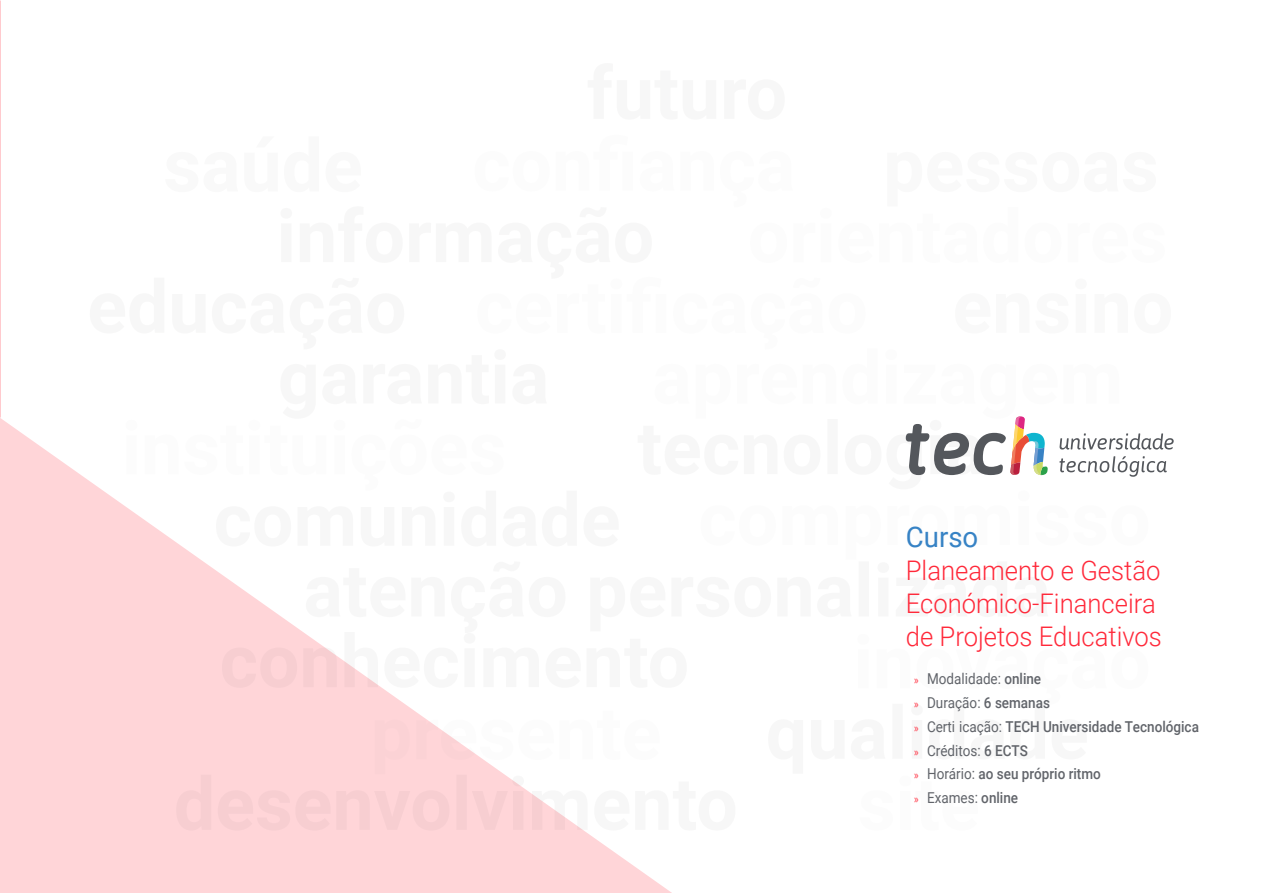
<style>
.page{position:relative;width:1263px;height:893px;background:#fff}
.page>*{position:absolute;margin:0;border:0;box-sizing:border-box;transform-origin:0 0}
.t1{font:28.5px "Roboto";color:#3783c5}
.t2{font:300 27px/33px "Roboto";color:#ff293a;scale:.95 1}
.t3{font:500 15px/23.7px "Roboto";color:#61646a;scale:.9 1}
.s1{font-family:"Myriad Pro";font-weight:400;font-size:12px;color:#ff293a}
.s2{font-weight:400}
</style>
<div class="page">
<svg style="left:0;top:418px;width:672px;height:475px;fill:#ffd5d8"></svg>
<svg style="left:90px;top:416px;width:1084px;height:144px"></svg>
<h1 class="t1" style="left:906px;top:517px;width:74px">Curso</h1>
<h2 class="t2" style="left:906px;top:553px;width:271px">Planeamento e Gestão<br>Económico-Financeira de Projetos Educativos</h2>
<p class="t3" style="left:914px;top:667px;width:318px"><span class="s1">»</span> <span class="s2">Modalidade:</span> online<br><span class="s1">»</span> <span class="s2">Duração:</span> 6 semanas<br><span class="s1">»</span> <span class="s2">Certi icação:</span> TECH Universidade Tecnológica <span class="s1">»</span> <span class="s2">Créditos:</span> 6 ECTS<br><span class="s1">»</span> <span class="s2">Horário:</span> ao seu próprio ritmo<br><span class="s1">»</span> <span class="s2">Exames:</span> online</p>
</div>
